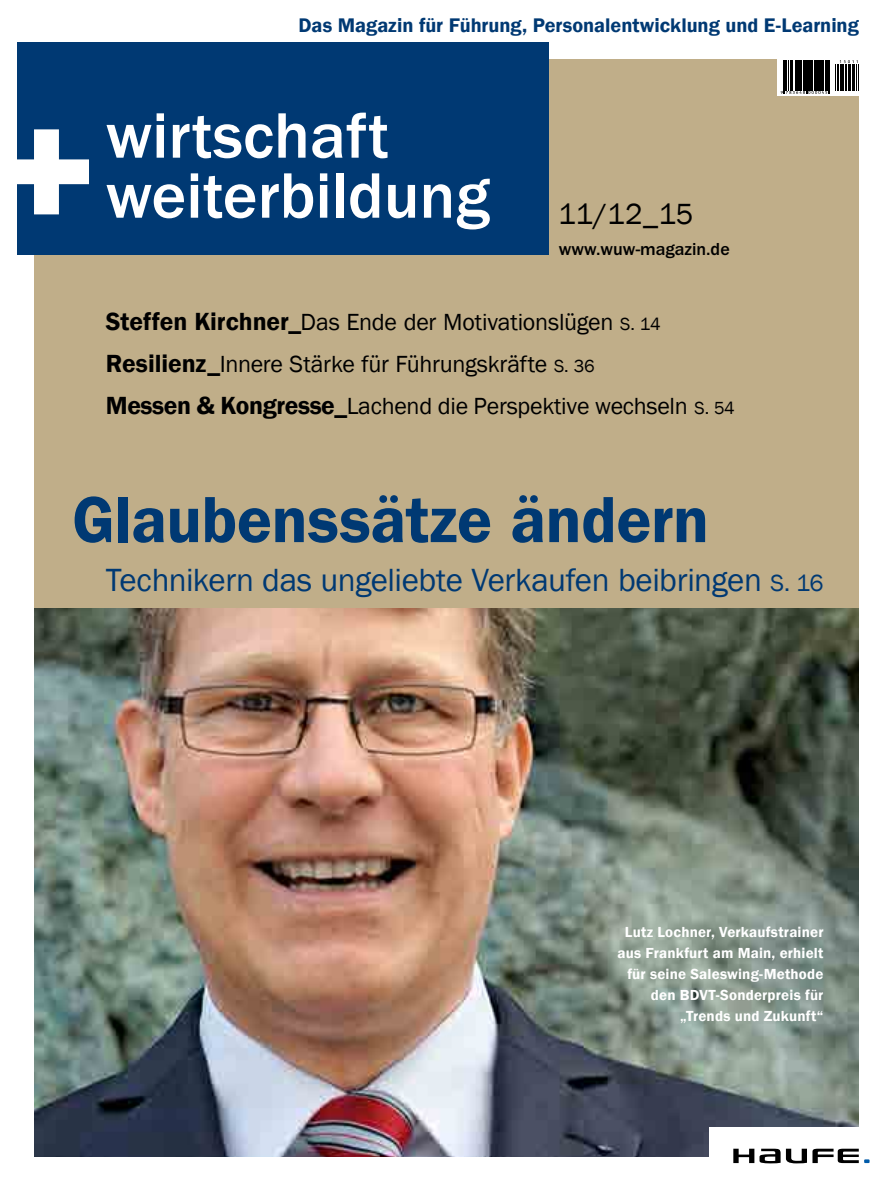
<style>
.page{position:relative;width:893px;height:1191px;background:#fff}
.page>*{position:absolute;margin:0;border:0;box-sizing:border-box;transform-origin:0 0}
.t1{font:600 67.5px "Franklin Gothic";letter-spacing:-.01em;color:#003973}
.t2{font:500 66.45px/60px "Franklin Goth EF";color:#fff}
.t3{font:33px "Franklin Gothic";letter-spacing:-.015em;color:#003973}
.t4{font:30px "Franklin Gothic";color:#000}
.t5{font:24px/42px "Franklin Gothic";letter-spacing:-.01em;color:#000}
.t6{font:600 20.25px "Franklin Gothic";color:#003973}
.t7{font:500 18px "Franklin Goth EF";color:#000}
.t8{font:600 15px/21px "Franklin Gothic";letter-spacing:.01em;color:#fff;text-align:right}
.s1{font-weight:600;font-size:25.5px}
.s2{font-size:18px}
.s3{font-family:"Franklin Gothic Demi";font-size:25.5px}
.s4{font-style:inherit}
.s5{font-size:24px}
</style>
<div class="page">
<img style="left:34px;top:608px;width:825px;height:549px">
<div style="left:34px;top:60px;width:825px;height:548px;background:#c0ae89"></div>
<div style="left:17px;top:43px;width:532px;height:212px;background:#003973"></div>
<svg style="left:17px;top:129px;width:72px;height:85px"></svg>
<div style="left:778px;top:59px;width:85px;height:37px;background:#fff"></div>
<svg style="left:780px;top:60px;width:79px;height:34px"></svg>
<hr style="left:784px;top:60px;width:1px;height:33px;background:#000">
<hr style="left:785px;top:60px;width:1px;height:33px;background:#000">
<hr style="left:786px;top:60px;width:1px;height:30px;background:#000">
<hr style="left:788px;top:60px;width:1px;height:30px;background:#000">
<hr style="left:790px;top:60px;width:1px;height:30px;background:#000">
<hr style="left:791px;top:60px;width:1px;height:30px;background:#000">
<hr style="left:792px;top:60px;width:1px;height:30px;background:#000">
<hr style="left:795px;top:60px;width:1px;height:30px;background:#000">
<hr style="left:796px;top:60px;width:1px;height:30px;background:#000">
<hr style="left:797px;top:60px;width:2px;height:30px;background:#000">
<hr style="left:800px;top:60px;width:1px;height:30px;background:#000">
<hr style="left:802px;top:60px;width:1px;height:30px;background:#000">
<hr style="left:803px;top:60px;width:1px;height:30px;background:#000">
<hr style="left:804px;top:60px;width:1px;height:30px;background:#000">
<hr style="left:806px;top:60px;width:1px;height:33px;background:#000">
<hr style="left:807px;top:60px;width:1px;height:33px;background:#000">
<hr style="left:808px;top:60px;width:1px;height:30px;background:#000">
<hr style="left:810px;top:60px;width:1px;height:30px;background:#000">
<hr style="left:811px;top:60px;width:2px;height:30px;background:#000">
<hr style="left:814px;top:60px;width:1px;height:30px;background:#000">
<hr style="left:815px;top:60px;width:1px;height:30px;background:#000">
<hr style="left:817px;top:60px;width:1px;height:30px;background:#000">
<hr style="left:818px;top:60px;width:2px;height:30px;background:#000">
<hr style="left:821px;top:60px;width:1px;height:30px;background:#000">
<hr style="left:822px;top:60px;width:1px;height:30px;background:#000">
<hr style="left:823px;top:60px;width:1px;height:30px;background:#000">
<hr style="left:825px;top:60px;width:1px;height:30px;background:#000">
<hr style="left:826px;top:60px;width:2px;height:30px;background:#000">
<hr style="left:828px;top:60px;width:1px;height:33px;background:#000">
<hr style="left:829px;top:60px;width:1px;height:33px;background:#000">
<svg style="left:781px;top:91px;width:46px;height:3px"></svg>
<svg style="left:836px;top:60px;width:23px;height:30px"></svg>
<div style="left:710px;top:1127px;width:170px;height:57px;background:#fff"></div>
<svg style="left:733px;top:1148px;width:136px;height:15px"></svg>
<p class="t6" style="left:299px;top:13px;width:562px">Das Magazin für Führung, Personalentwicklung und E-Learning</p>
<h2 class="t2" style="left:106px;top:106px;width:386px">wirtschaft weiterbildung</h2>
<p class="t4" style="left:558px;top:195px;width:137px">11/12_15</p>
<p class="t7" style="left:559px;top:239px;width:172px">www.wuw-magazin.de</p>
<p class="t5" style="left:106px;top:302px;width:630px"><span class="s1">Steffen Kirchner_</span>Das Ende der Motivationslügen <span class="s2">S. 14<br></span><span class="s1">Resilienz_</span>Innere Stärke für Führungskräfte <span class="s2">S. 36<br></span><span class="s3">Messen &amp; Kongresse</span><span class="s1">_</span><span class="s4">Lachend die Perspektive wechseln</span> <span class="s2">S.</span> <span class="s2">54</span></p>
<h1 class="t1" style="left:72px;top:478px;width:638px">Glaubenssätze ändern</h1>
<h3 class="t3" style="left:106px;top:559px;width:719px">Technikern das ungeliebte Verkaufen beibringen <span class="s5">S. 16</span></h3>
<p class="t8" style="left:617px;top:921px;width:208px">Lutz Lochner, Verkaufstrainer aus Frankfurt am Main, erhielt für seine Saleswing-Methode den BDVT-Sonderpreis für „Trends und Zukunft“</p>
</div>
